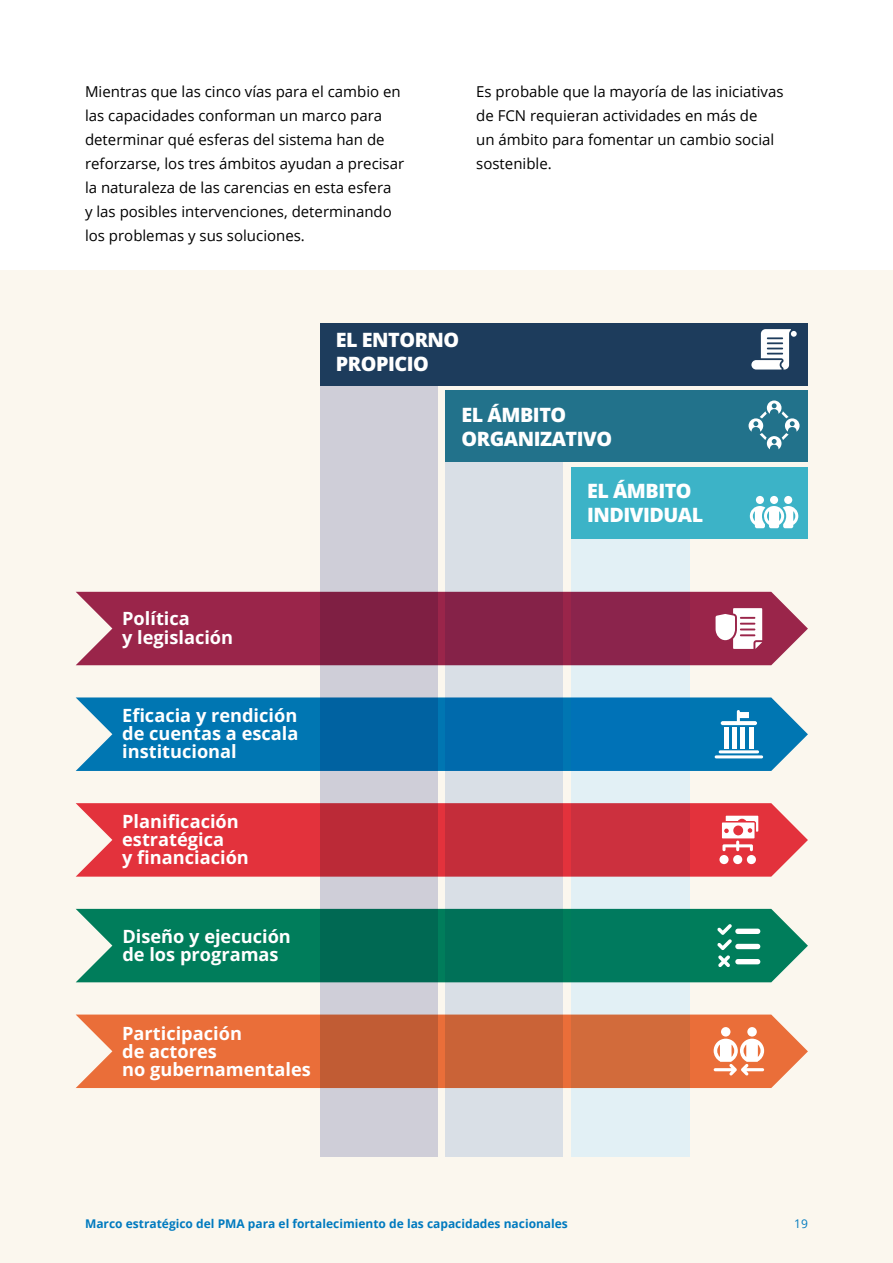
<style>
.page{position:relative;width:893px;height:1263px;background:#fff}
.page>*{position:absolute;margin:0;border:0;box-sizing:border-box;transform-origin:0 0}
.t1{font:800 19.8px/23.7px "Open Sans";letter-spacing:-.025em;color:#fff}
.t2{font:700 18.15px/18.1px "Open Sans";color:#fff}
.t3{font:15px/24px "Open Sans";color:#000}
.t4{font:700 12px "Open Sans";color:#007abf}
.t5{font:12px "Open Sans";color:#007abf}
</style>
<div class="page">
<div style="left:0;top:270px;width:893px;height:993px;background:#fbf7ee"></div>
<div style="left:320px;top:386px;width:117px;height:771px;background:#cfced8"></div>
<div style="left:446px;top:462px;width:117px;height:695px;background:#d9dfe6"></div>
<div style="left:571px;top:538px;width:119px;height:619px;background:#e2f0f5"></div>
<div style="left:320px;top:323px;width:488px;height:63px;background:#1d3c5c"></div>
<div style="left:446px;top:391px;width:362px;height:71px;background:#22728b"></div>
<div style="left:571px;top:467px;width:237px;height:72px;background:#3cb3c7"></div>
<svg style="left:748px;top:400px;width:52px;height:49px"></svg>
<div style="left:756px;top:496px;width:8px;height:8px;background:#fff;border-radius:50%"></div>
<div style="left:784px;top:496px;width:8px;height:8px;background:#fff;border-radius:50%"></div>
<div style="left:770px;top:496px;width:8px;height:8px;background:#fff;border-radius:50%"></div>
<svg style="left:750px;top:506px;width:48px;height:22px"></svg>
<svg style="left:751px;top:329px;width:46px;height:41px"></svg>
<svg style="left:76px;top:592px;width:732px;height:73px;background:#942e51"></svg>
<svg style="left:76px;top:803px;width:732px;height:74px;background:#d43a45"></svg>
<svg style="left:76px;top:697px;width:732px;height:74px;background:#0e77b2"></svg>
<svg style="left:76px;top:909px;width:732px;height:73px;background:#0c7d61"></svg>
<svg style="left:76px;top:1014px;width:732px;height:74px;background:#da7042"></svg>
<svg style="left:715px;top:608px;width:47px;height:41px;background:#e1c0ca"></svg>
<hr style="left:715px;top:755px;width:48px;height:3px;background:#fff;border-radius:2px">
<hr style="left:719px;top:750px;width:40px;height:3px;background:#fff;border-radius:2px">
<hr style="left:725px;top:727px;width:4px;height:21px;background:#fff">
<hr style="left:733px;top:727px;width:4px;height:21px;background:#fff">
<hr style="left:741px;top:727px;width:4px;height:21px;background:#fff">
<hr style="left:749px;top:727px;width:4px;height:21px;background:#fff">
<svg style="left:721px;top:710px;width:36px;height:15px"></svg>
<div style="left:719px;top:855px;width:10px;height:9px;background:#fff;border-radius:50%"></div>
<div style="left:747px;top:855px;width:9px;height:9px;background:#fff;border-radius:50%"></div>
<div style="left:733px;top:855px;width:9px;height:9px;background:#fff;border-radius:50%"></div>
<svg style="left:722px;top:816px;width:36px;height:35px"></svg>
<div style="left:735px;top:944px;width:25px;height:5px;background:#fff;border-radius:3px"></div>
<svg style="left:717px;top:924px;width:15px;height:43px"></svg>
<div style="left:735px;top:929px;width:25px;height:5px;background:#fff;border-radius:3px"></div>
<div style="left:735px;top:959px;width:25px;height:5px;background:#fff;border-radius:3px"></div>
<div style="left:747px;top:1027px;width:10px;height:9px;background:#fff;border-radius:50%"></div>
<svg style="left:714px;top:1039px;width:50px;height:37px;background:#f5bda5"></svg>
<div style="left:721px;top:1027px;width:9px;height:9px;background:#fff;border-radius:50%"></div>
<p class="t3" style="left:85px;top:79px;width:321px">Mientras que las cinco vías para el cambio en las capacidades conforman un marco para determinar qué esferas del sistema han de reforzarse, los tres ámbitos ayudan a precisar la naturaleza de las carencias en esta esfera<br>y las posibles intervenciones, determinando los problemas y sus soluciones.</p>
<p class="t3" style="left:476px;top:79px;width:309px">Es probable que la mayoría de las iniciativas de FCN requieran actividades en más de<br>un ámbito para fomentar un cambio social sostenible.</p>
<h1 class="t1" style="left:336px;top:327px;width:125px">EL ENTORNO<br>PROPICIO</h1>
<p class="t2" style="left:122px;top:609px;width:113px">Política<br>y legislación</p>
<p class="t2" style="left:122px;top:706px;width:178px;text-align:justify">Eficacia y rendición de cuentas a escala institucional</p>
<p class="t2" style="left:122px;top:811px;width:128px">Planificación estratégica<br>y financiación</p>
<p class="t2" style="left:122px;top:927px;width:170px">Diseño y ejecución de los programas</p>
<p class="t2" style="left:122px;top:1023px;width:190px">Participación<br>de actores<br>no gubernamentales</p>
<h1 class="t1" style="left:462px;top:403px;width:152px">EL ÁMBITO<br>ORGANIZATIVO</h1>
<h1 class="t1" style="left:587px;top:478px;width:118px">EL ÁMBITO<br>INDIVIDUAL</h1>
<p class="t4" style="left:85px;top:1215px;width:484px">Marco estratégico del PMA para el fortalecimiento de las capacidades nacionales</p>
<p class="t5" style="left:794px;top:1215px;width:15px">19</p>
</div>
